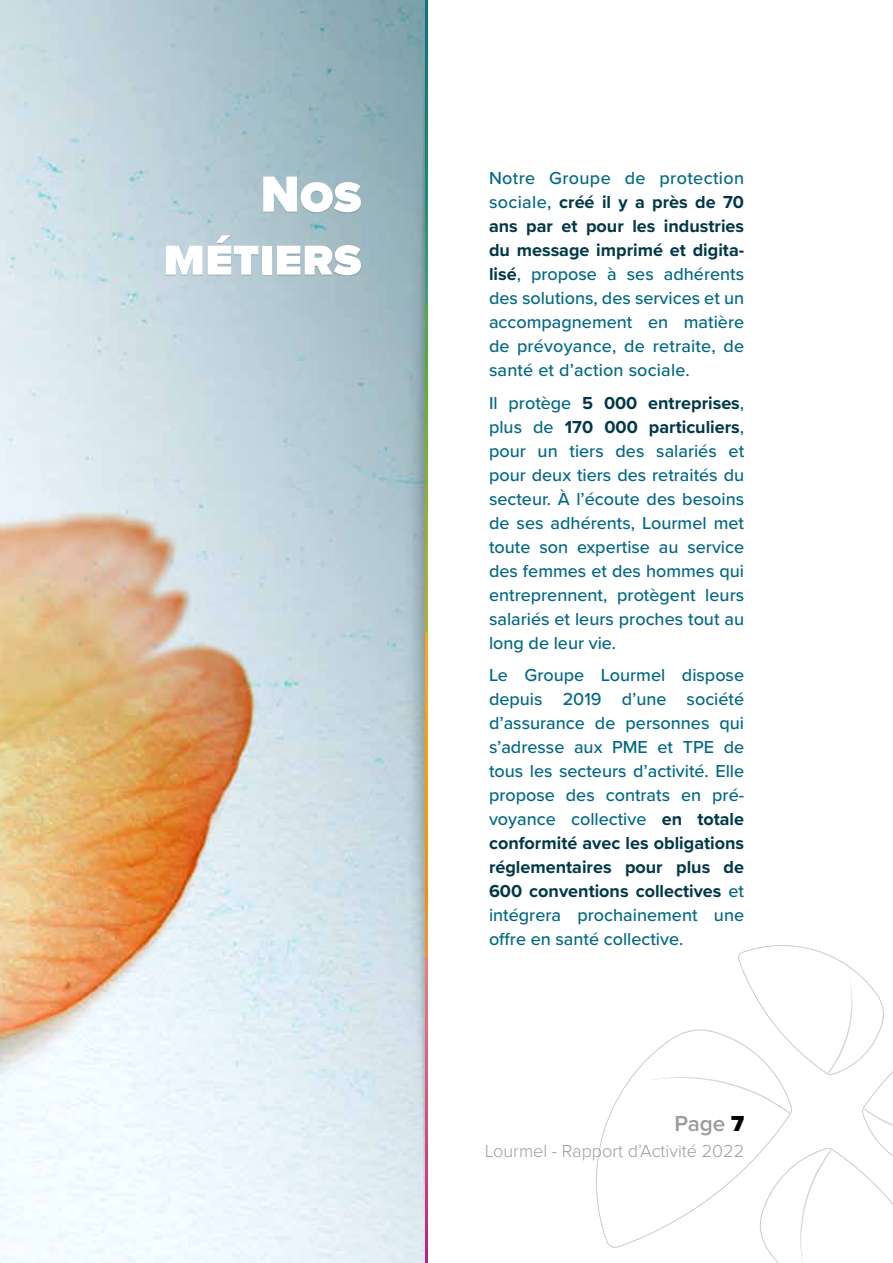
<style>
.page{position:relative;width:893px;height:1263px;background:#fff}
.page>*{position:absolute;margin:0;border:0;box-sizing:border-box;transform-origin:0 0}
.t1{font:900 52.5px/63px "Proxima Nova";color:#fff;text-align:right}
.t2{font:600 22.5px "Proxima Nova";color:#9d9c9c}
.t3{font:500 18px/24px "Proxima Nova";color:#006884;text-align:justify}
.t4{font:300 18px "Proxima Nova";color:#9d9c9c}
.s1{font-weight:700;color:#003747}
.s2{font-weight:900;color:#000}
</style>
<div class="page">
<img style="left:0;top:0;width:399px;height:1263px">
<div style="left:166px;top:178px;width:195px;height:98px;background:#002c3a;opacity:.15"></div>
<svg style="left:596px;top:945px;width:297px;height:318px"></svg>
<img style="left:399px;top:0;width:26px;height:1263px">
<hr style="left:425px;top:958px;width:2px;height:305px;background:#b70d7f">
<hr style="left:425px;top:631px;width:2px;height:327px;background:#f39200">
<hr style="left:425px;top:0;width:2px;height:305px;background:#123274">
<hr style="left:425px;top:305px;width:2px;height:326px;background:#51ae31">
<h1 class="t1" style="left:163px;top:162px;width:200px">Nos métiers</h1>
<p class="t3" style="left:489px;top:166px;width:257px">Notre Groupe de protection sociale, <span class="s1">créé il y a près de 70 ans par et pour les industries du message imprimé et digita&shy;lisé</span>, propose à ses adhérents des solutions, des services et un accompagnement en matière de prévoyance, de retraite, de santé et d’action sociale.</p>
<p class="t3" style="left:489px;top:390px;width:257px">Il protège <span class="s1">5 000 entreprises</span>, plus de <span class="s1">170 000 particuliers</span>, pour un tiers des salariés et pour deux tiers des retraités du secteur. À l’écoute des besoins de ses adhérents, Lourmel met toute son expertise au service des femmes et des hommes qui entreprennent, protègent leurs salariés et leurs proches tout au long de leur vie.</p>
<p class="t3" style="left:489px;top:663px;width:257px">Le Groupe Lourmel dispose depuis 2019 d’une société d’assurance de personnes qui s’adresse aux PME et TPE de tous les secteurs d’activité. Elle propose des contrats en pré&shy;voyance collective <span class="s1">en totale conformité avec les obligations réglementaires pour plus de 600 conventions collectives</span> et intégrera prochainement une offre en santé collective.</p>
<p class="t2" style="left:675px;top:1106px;width:71px">Page <span class="s2">7</span></p>
<p class="t4" style="left:485px;top:1137px;width:261px">Lourmel - Rapport d’Activité 2022</p>
</div>
